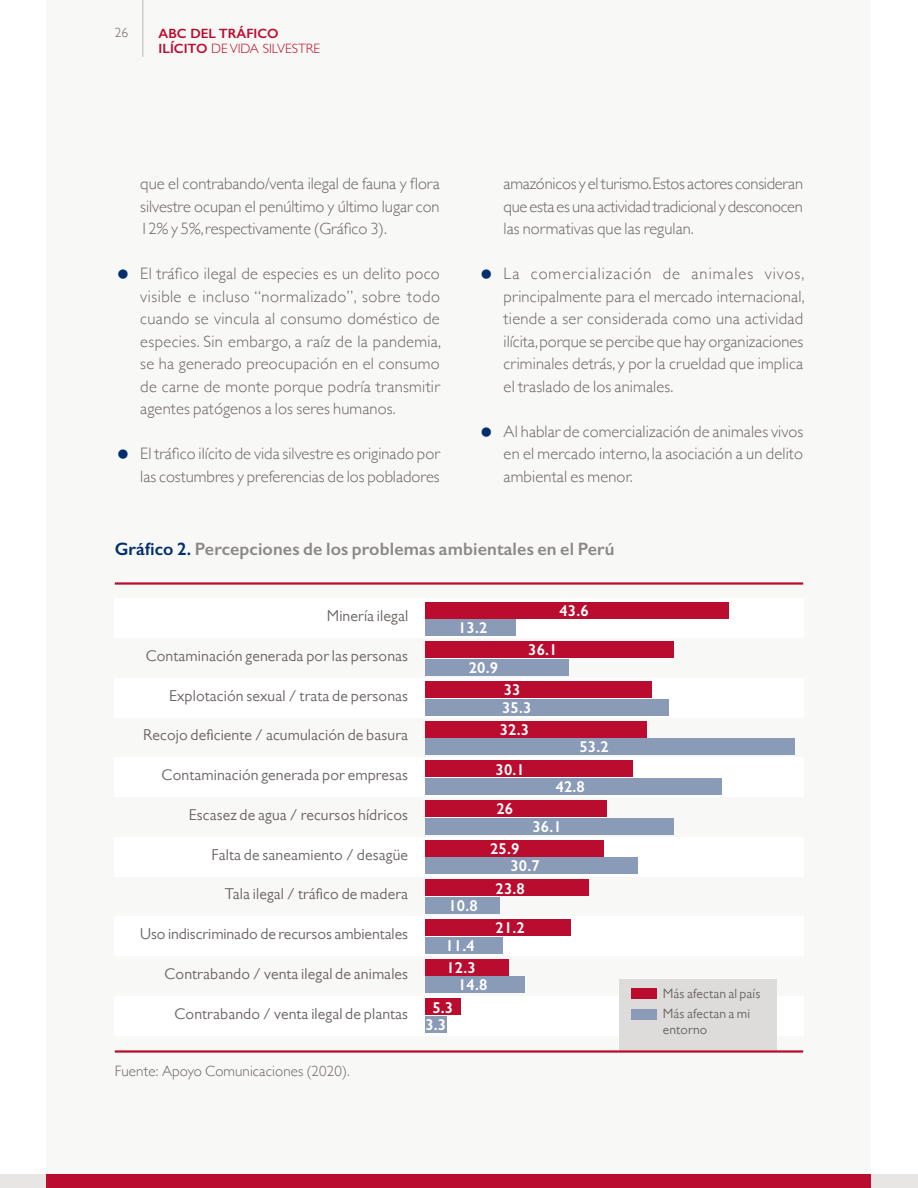
<style>
.page{position:relative;width:918px;height:1188px;background:#fff}
.page>*{position:absolute;margin:0;border:0;box-sizing:border-box;transform-origin:0 0}
.Figura{font:600 18px "Gill Sans";letter-spacing:.01em;color:#8c8985}
.t1{font:300 16.5px/22.5px "Gill Sans";letter-spacing:.005em;color:#6b6463;text-align:justify}
.cuerpo_de_CUADROS{font:15.75px "Gill Sans";letter-spacing:.01em;color:#6b6463}
.cuerpo_de_CUADROS-2{font:600 15.75px "Gill Sans";letter-spacing:.01em;color:#fff}
.fuente{font:300 15px "Gill Sans";letter-spacing:.01em;color:#6b6463}
.cuerpo_de_CUADROS-3{font:13.5px/16.2px "Gill Sans";letter-spacing:.01em;color:#6b6463}
.t2{font:600 13.5px/15.3px "Gill Sans";color:#ba0c2f}
.t3{font:300 13.5px "Gill Sans";color:#6b6463}
.s1{font-weight:300}
.s2{color:#012f6c}
</style>
<div class="page">
<div style="left:0;top:1174px;width:918px;height:14px;background:#e7e6e4"></div>
<div style="left:47px;top:0;width:824px;height:1188px;background:#f8f8f7"></div>
<hr style="left:142px;top:0;width:2px;height:57px;background:#cfcdc9">
<div style="left:47px;top:1174px;width:824px;height:14px;background:#ba0c2f"></div>
<div style="left:114px;top:598px;width:690px;height:40px;background:#fff"></div>
<div style="left:114px;top:678px;width:690px;height:40px;background:#fff"></div>
<div style="left:114px;top:757px;width:690px;height:40px;background:#fff"></div>
<div style="left:114px;top:837px;width:690px;height:40px;background:#fff"></div>
<div style="left:114px;top:916px;width:690px;height:40px;background:#fff"></div>
<div style="left:114px;top:996px;width:690px;height:40px;background:#fff"></div>
<div style="left:425px;top:602px;width:304px;height:16px;background:#ba0c2f"></div>
<div style="left:425px;top:620px;width:91px;height:16px;background:#8a9bb7"></div>
<div style="left:425px;top:681px;width:227px;height:17px;background:#ba0c2f"></div>
<div style="left:425px;top:699px;width:244px;height:16px;background:#8a9bb7"></div>
<div style="left:425px;top:642px;width:249px;height:16px;background:#ba0c2f"></div>
<div style="left:425px;top:659px;width:144px;height:16px;background:#8a9bb7"></div>
<div style="left:425px;top:721px;width:222px;height:16px;background:#ba0c2f"></div>
<div style="left:425px;top:739px;width:370px;height:16px;background:#8a9bb7"></div>
<div style="left:425px;top:761px;width:208px;height:16px;background:#ba0c2f"></div>
<div style="left:425px;top:778px;width:297px;height:16px;background:#8a9bb7"></div>
<div style="left:425px;top:800px;width:181px;height:17px;background:#ba0c2f"></div>
<div style="left:425px;top:818px;width:249px;height:16px;background:#8a9bb7"></div>
<div style="left:425px;top:840px;width:179px;height:16px;background:#ba0c2f"></div>
<div style="left:425px;top:858px;width:213px;height:16px;background:#8a9bb7"></div>
<div style="left:425px;top:880px;width:163px;height:16px;background:#ba0c2f"></div>
<div style="left:425px;top:897px;width:74px;height:17px;background:#8a9bb7"></div>
<div style="left:425px;top:919px;width:146px;height:17px;background:#ba0c2f"></div>
<div style="left:425px;top:937px;width:77px;height:16px;background:#8a9bb7"></div>
<div style="left:425px;top:959px;width:83px;height:16px;background:#ba0c2f"></div>
<div style="left:425px;top:977px;width:100px;height:16px;background:#8a9bb7"></div>
<div style="left:425px;top:999px;width:36px;height:16px;background:#ba0c2f"></div>
<div style="left:425px;top:1016px;width:21px;height:17px;background:#8a9bb7"></div>
<div style="left:620px;top:979px;width:157px;height:73px;background:#dddcda"></div>
<hr style="left:115px;top:582px;width:688px;height:3px;background:#ba0c2f">
<div style="left:631px;top:988px;width:25px;height:11px;background:#ba0c2f"></div>
<div style="left:631px;top:1010px;width:25px;height:10px;background:#8a9bb7"></div>
<hr style="left:115px;top:1050px;width:688px;height:3px;background:#ba0c2f">
<p class="t3" style="left:115px;top:22px;width:15px">26</p>
<p class="t2" style="left:159px;top:26px;width:163px">ABC DEL TRÁFICO<br>ILÍCITO <span class="s1">DE VIDA SILVESTRE</span></p>
<p class="t1" style="left:140px;top:172px;width:301px">que el contrabando/venta ilegal de fauna y flora silvestre ocupan el penúltimo y último lugar con 12% y 5%,respectivamente (Gráfico 3).</p>
<p class="t1" style="left:140px;top:262px;width:302px">El tráfico ilegal de especies es un delito poco visible e incluso “normalizado”, sobre todo cuando se vincula al consumo doméstico de especies. Sin embargo, a raíz de la pandemia, se ha generado preocupación en el consumo de carne de monte porque podría transmitir agentes patógenos a los seres humanos.</p>
<p class="t1" style="left:140px;top:442px;width:301px">El tráfico ilícito de vida silvestre es originado por las costumbres y preferencias de los pobladores</p>
<p class="t1" style="left:504px;top:172px;width:301px">amazónicos y el turismo.Estos actores consideran que esta es una actividad tradicional y desconocen las normativas que las regulan.</p>
<p class="t1" style="left:504px;top:262px;width:303px">La comercialización de animales vivos, principalmente para el mercado internacional, tiende a ser considerada como una actividad ilícita,porque se percibe que hay organizaciones criminales detrás, y por la crueldad que implica el traslado de los animales.</p>
<p class="t1" style="left:504px;top:419px;width:301px">Al hablar de comercialización de animales vivos en el mercado interno, la asociación a un delito ambiental es menor.</p>
<p class="Figura" style="left:115px;top:538px;width:501px"><span class="s2">Gráfico 2.</span> Percepciones de los problemas ambientales en el Perú</p>
<p class="cuerpo_de_CUADROS" style="left:327px;top:607px;width:83px">Minería ilegal</p>
<p class="cuerpo_de_CUADROS" style="left:146px;top:647px;width:264px">Contaminación generada por las personas</p>
<p class="cuerpo_de_CUADROS" style="left:169px;top:686px;width:241px">Explotación sexual / trata de personas</p>
<p class="cuerpo_de_CUADROS" style="left:143px;top:726px;width:267px">Recojo deficiente / acumulación de basura</p>
<p class="cuerpo_de_CUADROS" style="left:162px;top:766px;width:248px">Contaminación generada por empresas</p>
<p class="cuerpo_de_CUADROS" style="left:189px;top:806px;width:221px">Escasez de agua / recursos hídricos</p>
<p class="cuerpo_de_CUADROS" style="left:212px;top:845px;width:198px">Falta de saneamiento / desagüe</p>
<p class="cuerpo_de_CUADROS" style="left:225px;top:885px;width:185px">Tala ilegal / tráfico de madera</p>
<p class="cuerpo_de_CUADROS" style="left:140px;top:925px;width:270px">Uso indiscriminado de recursos ambientales</p>
<p class="cuerpo_de_CUADROS" style="left:164px;top:965px;width:245px">Contrabando / venta ilegal de animales</p>
<p class="cuerpo_de_CUADROS" style="left:174px;top:1004px;width:235px">Contrabando / venta ilegal de plantas</p>
<p class="fuente" style="left:115px;top:1060px;width:237px">Fuente: Apoyo Comunicaciones (2020).</p>
<p class="cuerpo_de_CUADROS-2" style="left:458px;top:619px;width:31px">13.2</p>
<p class="cuerpo_de_CUADROS-2" style="left:469px;top:658px;width:31px">20.9</p>
<p class="cuerpo_de_CUADROS-2" style="left:559px;top:601px;width:31px">43.6</p>
<p class="cuerpo_de_CUADROS-2" style="left:528px;top:641px;width:31px">36.1</p>
<p class="cuerpo_de_CUADROS-2" style="left:504px;top:680px;width:18px">33</p>
<p class="cuerpo_de_CUADROS-2" style="left:502px;top:698px;width:31px">35.3</p>
<p class="cuerpo_de_CUADROS-2" style="left:500px;top:720px;width:31px">32.3</p>
<p class="cuerpo_de_CUADROS-2" style="left:496px;top:760px;width:31px">30.1</p>
<p class="cuerpo_de_CUADROS-2" style="left:496px;top:799px;width:18px">26</p>
<p class="cuerpo_de_CUADROS-2" style="left:579px;top:738px;width:31px">53.2</p>
<p class="cuerpo_de_CUADROS-2" style="left:556px;top:777px;width:31px">42.8</p>
<p class="cuerpo_de_CUADROS-2" style="left:533px;top:817px;width:31px">36.1</p>
<p class="cuerpo_de_CUADROS-2" style="left:448px;top:896px;width:31px">10.8</p>
<p class="cuerpo_de_CUADROS-2" style="left:490px;top:839px;width:31px">25.9</p>
<p class="cuerpo_de_CUADROS-2" style="left:511px;top:857px;width:31px">30.7</p>
<p class="cuerpo_de_CUADROS-2" style="left:496px;top:879px;width:31px">23.8</p>
<p class="cuerpo_de_CUADROS-2" style="left:496px;top:918px;width:31px">21.2</p>
<p class="cuerpo_de_CUADROS-2" style="left:445px;top:936px;width:31px">11.4</p>
<p class="cuerpo_de_CUADROS-2" style="left:447px;top:958px;width:31px">12.3</p>
<p class="cuerpo_de_CUADROS-2" style="left:458px;top:976px;width:31px">14.8</p>
<p class="cuerpo_de_CUADROS-2" style="left:432px;top:998px;width:22px">5.3</p>
<p class="cuerpo_de_CUADROS-2" style="left:425px;top:1015px;width:22px">3.3</p>
<p class="cuerpo_de_CUADROS-3" style="left:663px;top:985px;width:99px">Más afectan al país</p>
<p class="cuerpo_de_CUADROS-3" style="left:663px;top:1005px;width:89px">Más afectan a mi entorno</p>
</div>
